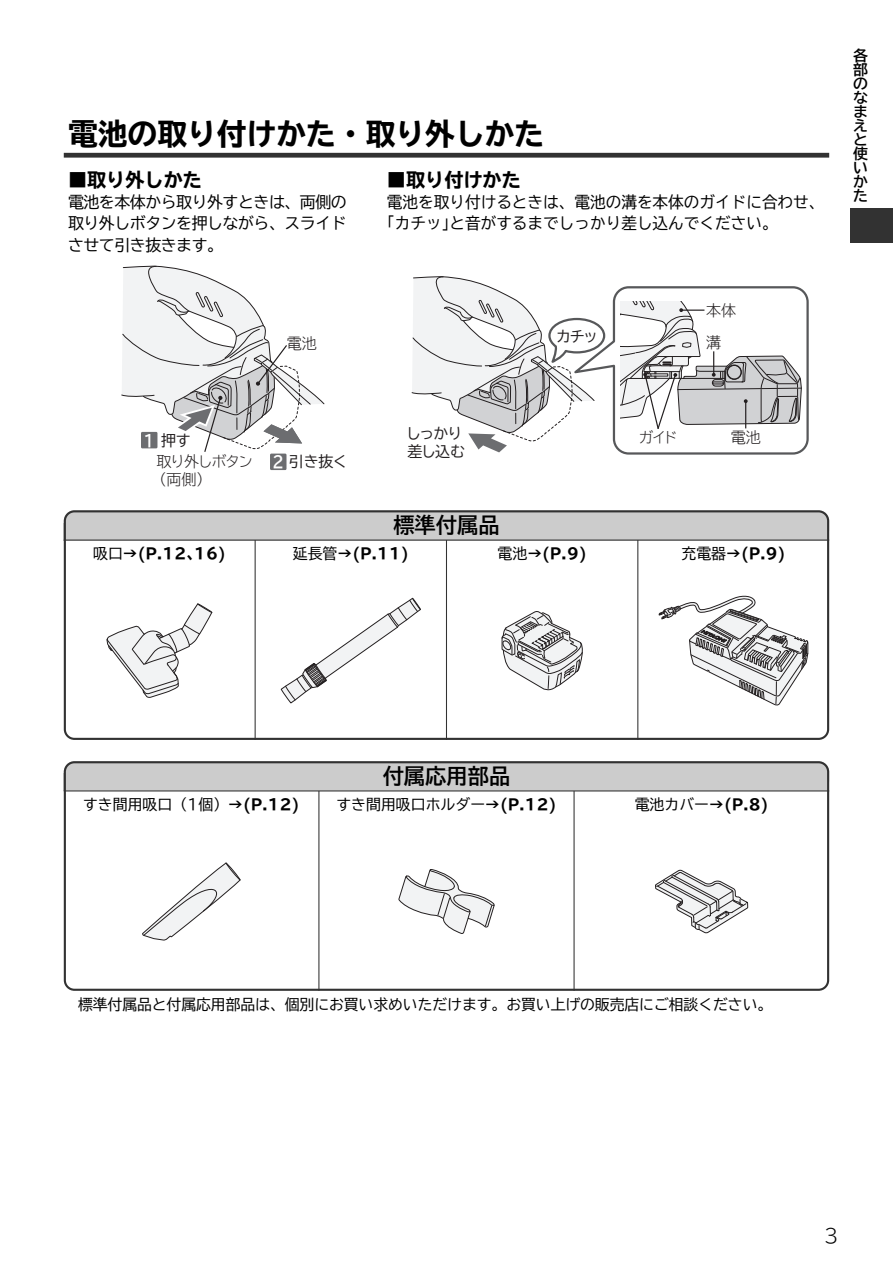
<style>
.page{position:relative;width:893px;height:1263px;background:#fff}
.page>*{position:absolute;margin:0;border:0;box-sizing:border-box;transform-origin:0 0}
.t1{font:700 expanded 29.7px "TBUD Go Std";color:#000}
.t2{font:700 21.3px "TBUD Go Std";color:#000}
.t3{font:700 expanded 19.2px "TBUD Go Std";color:#000}
.t4{font:300 19.2px "TBUD Go Std Super";color:#000}
.t5{font:15.9px/21.3px "TBUD Go Std";color:#000}
.t6{font:15px/18px "TBUD Go Std Super Light 90 pv RKSJ H";letter-spacing:-.075em;color:#231f20}
.t7{font:15px/18px "TBUD Go Std Regular 90 pv RKSJ H";letter-spacing:-.06em;color:#231f20}
.t8{font:14.85px "TBUD Go Std";letter-spacing:-.01em;color:#000}
.t9{font:700 expanded 14.85px "TBUD Go Std";color:#000}
.t10{font:700 14.55px/14px "TBUD Go Std";color:#000;text-align:justify}
.s1{font-family:"TBUD Go Std Bold 90 pv RKSJ H";font-size:16.35px;color:#fff}
.s2{font-weight:400;font-stretch:normal}
.s3{font-weight:700;font-stretch:expanded}
</style>
<div class="page">
<svg style="left:64px;top:761px;width:765px;height:230px"></svg>
<hr style="left:64px;top:790px;width:765px;height:1px;background:#323232">
<svg style="left:142px;top:863px;width:98px;height:77px"></svg>
<svg style="left:399px;top:869px;width:95px;height:65px"></svg>
<hr style="left:318px;top:791px;width:1px;height:200px;background:#323232">
<svg style="left:64px;top:510px;width:765px;height:230px"></svg>
<hr style="left:64px;top:539px;width:765px;height:2px;background:#323232">
<svg style="left:107px;top:603px;width:105px;height:95px"></svg>
<svg style="left:281px;top:598px;width:140px;height:105px"></svg>
<svg style="left:502px;top:611px;width:81px;height:79px"></svg>
<hr style="left:255px;top:540px;width:1px;height:200px;background:#323232">
<div style="left:64px;top:153px;width:765px;height:5px;background:#323232"></div>
<svg style="left:411px;top:276px;width:398px;height:179px"></svg>
<svg style="left:121px;top:266px;width:204px;height:186px"></svg>
<div style="left:269px;top:452px;width:19px;height:20px;border:3px solid #fff"></div>
<div style="left:270px;top:454px;width:16px;height:16px;background:#6c6d70"></div>
<div style="left:139px;top:430px;width:20px;height:20px;border:3px solid #fff"></div>
<div style="left:141px;top:432px;width:16px;height:16px;background:#6c6d70"></div>
<hr style="left:446px;top:540px;width:1px;height:200px;background:#323232">
<hr style="left:637px;top:540px;width:1px;height:200px;background:#323232">
<hr style="left:573px;top:791px;width:2px;height:200px;background:#323232">
<svg style="left:659px;top:596px;width:149px;height:109px"></svg>
<svg style="left:655px;top:870px;width:93px;height:63px"></svg>
<div style="left:850px;top:208px;width:43px;height:34px;background:#323232"></div>
<h1 class="t1" style="left:68px;top:118px;width:478px">電池の取り付けかた・取り外しかた</h1>
<p class="t3" style="left:387px;top:169px;width:135px">■取り付けかた</p>
<p class="t5" style="left:387px;top:191px;width:439px">電池を取り付けるときは、電池の溝を本体のガイドに合わせ、｢カチッ｣と音がするまでしっかり差し込んでください。</p>
<p class="t3" style="left:68px;top:169px;width:135px">■取り外しかた</p>
<p class="t5" style="left:68px;top:191px;width:280px;text-align:justify">電池を本体から取り外すときは、両側の取り外しボタンを押しながら、スライドさせて引き抜きます。</p>
<p class="t6" style="left:287px;top:334px;width:31px">電池</p>
<p class="t7" style="left:143px;top:431px;width:49px"><span class="s1">1</span> 押す</p>
<p class="t6" style="left:152px;top:452px;width:103px;text-indent:5px">取り外しボタン（両側）</p>
<p class="t7" style="left:273px;top:452px;width:77px"><span class="s1">2</span> 引き抜く</p>
<p class="t7" style="left:406px;top:424px;width:60px">しっかり差し込む</p>
<h2 class="t2" style="left:393px;top:508px;width:108px">標準付属品</h2>
<p class="t7" style="left:556px;top:327px;width:43px">カチッ</p>
<p class="t9" style="left:93px;top:545px;width:134px"><span class="s2">吸口</span>→(P.12､16)</p>
<p class="t9" style="left:293px;top:545px;width:117px"><span class="s2">延長管</span>→(P.11)</p>
<p class="t9" style="left:498px;top:545px;width:91px"><span class="s2">電池</span>→(P.9)</p>
<p class="t6" style="left:706px;top:301px;width:31px">本体</p>
<p class="t6" style="left:706px;top:333px;width:16px">溝</p>
<p class="t6" style="left:638px;top:428px;width:41px">ガイド</p>
<p class="t6" style="left:731px;top:428px;width:31px">電池</p>
<p class="t9" style="left:681px;top:545px;width:105px"><span class="s2">充電器</span>→(P.9)</p>
<p class="t10" style="left:853px;top:48px;width:16px">各部のなまえと使いかた</p>
<p class="t8" style="left:83px;top:792px;width:218px">すき間用吸口（1個）<span class="s3">→(P.12)</span></p>
<h2 class="t2" style="left:383px;top:759px;width:129px">付属応用部品</h2>
<p class="t8" style="left:336px;top:792px;width:222px">すき間用吸口ホルダー<span class="s3">→(P.12)</span></p>
<p class="t9" style="left:635px;top:796px;width:135px"><span class="s2">電池カバー</span>→(P.8)</p>
<p class="t8" style="left:78px;top:992px;width:696px">標準付属品と付属応用部品は、個別にお買い求めいただけます。お買い上げの販売店にご相談ください。</p>
<p class="t4" style="left:824px;top:1219px;width:16px">3</p>
</div>
